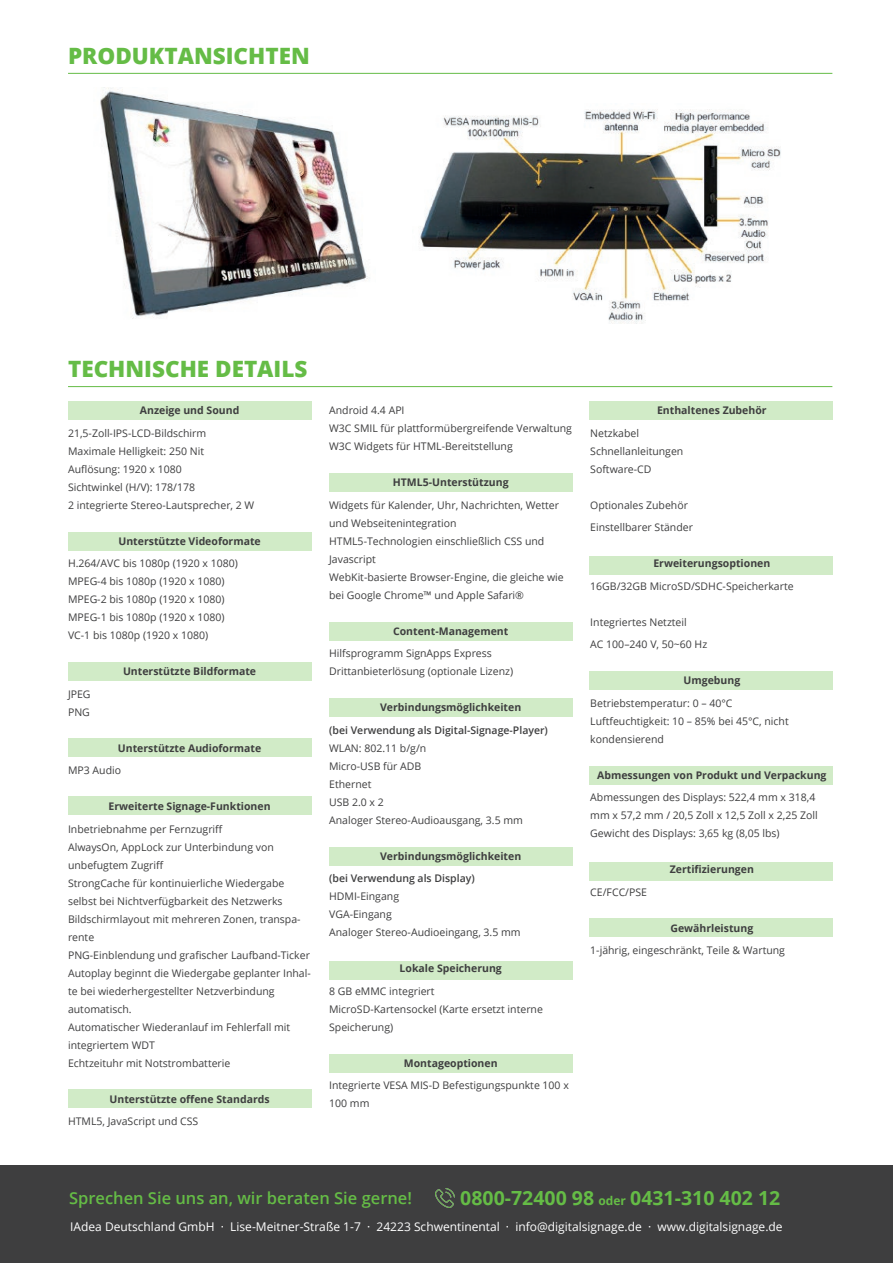
<style>
.page{position:relative;width:893px;height:1263px;background:#fff}
.page>*{position:absolute;margin:0;border:0;box-sizing:border-box;transform-origin:0 0}
.t1{font:800 22.5px "Open Sans";color:#65bc46}
.t2{font:700 19.5px "Open Sans";color:#65bc46}
.t3{font:600 16.5px "Open Sans";color:#65bc46}
.t4{font:12px "Open Sans";color:#fff}
.t5{font:10.5px/18px "Open Sans";color:#3e3e3f}
.t6{font:700 10.5px "Open Sans";color:#3e3e3f}
.t7{font:600 10.5px "Open Sans";color:#3e3e3f}
.s1{font-size:12px}
</style>
<div class="page">
<div style="left:0;top:1165px;width:893px;height:98px;background:#3e3e3f"></div>
<div style="left:68px;top:402px;width:243px;height:18px;background:#d1ebc7"></div>
<div style="left:68px;top:532px;width:243px;height:18px;background:#d1ebc7"></div>
<div style="left:329px;top:474px;width:243px;height:18px;background:#d1ebc7"></div>
<div style="left:329px;top:622px;width:243px;height:19px;background:#d1ebc7"></div>
<div style="left:329px;top:698px;width:243px;height:18px;background:#d1ebc7"></div>
<div style="left:329px;top:848px;width:243px;height:18px;background:#d1ebc7"></div>
<div style="left:329px;top:961px;width:243px;height:18px;background:#d1ebc7"></div>
<div style="left:329px;top:1054px;width:243px;height:19px;background:#d1ebc7"></div>
<div style="left:68px;top:662px;width:243px;height:18px;background:#d1ebc7"></div>
<div style="left:68px;top:738px;width:243px;height:18px;background:#d1ebc7"></div>
<div style="left:68px;top:797px;width:243px;height:18px;background:#d1ebc7"></div>
<div style="left:68px;top:1089px;width:243px;height:18px;background:#d1ebc7"></div>
<div style="left:589px;top:402px;width:244px;height:18px;background:#d1ebc7"></div>
<div style="left:589px;top:556px;width:244px;height:18px;background:#d1ebc7"></div>
<div style="left:589px;top:672px;width:244px;height:18px;background:#d1ebc7"></div>
<div style="left:589px;top:766px;width:244px;height:18px;background:#d1ebc7"></div>
<div style="left:589px;top:862px;width:244px;height:18px;background:#d1ebc7"></div>
<div style="left:589px;top:918px;width:244px;height:18px;background:#d1ebc7"></div>
<hr style="left:68px;top:73px;width:764px;height:1px;background:#65bc46">
<hr style="left:68px;top:386px;width:764px;height:1px;background:#65bc46">
<img style="left:100px;top:88px;width:270px;height:231px">
<img style="left:419px;top:109px;width:362px;height:214px">
<img style="left:435px;top:1189px;width:19px;height:18px">
<h1 class="t1" style="left:68px;top:39px;width:243px">PRODUKTANSICHTEN</h1>
<h1 class="t1" style="left:68px;top:352px;width:241px">TECHNISCHE DETAILS</h1>
<p class="t6" style="left:140px;top:403px;width:101px">Anzeige und Sound</p>
<p class="t5" style="left:68px;top:424px;width:188px">21,5-Zoll-IPS-LCD-Bildschirm<br>Maximale Helligkeit: 250 Nit<br>Auflösung: 1920 x 1080<br>Sichtwinkel (H/V): 178/178<br>2 integrierte Stereo-Lautsprecher, 2 W</p>
<p class="t6" style="left:118px;top:533px;width:144px">Unterstützte Videoformate</p>
<p class="t5" style="left:68px;top:554px;width:171px">H.264/AVC bis 1080p (1920 x 1080)<br>MPEG-4 bis 1080p (1920 x 1080)<br>MPEG-2 bis 1080p (1920 x 1080)<br>MPEG-1 bis 1080p (1920 x 1080)<br>VC-1 bis 1080p (1920 x 1080)</p>
<p class="t6" style="left:123px;top:664px;width:135px">Unterstützte Bildformate</p>
<p class="t5" style="left:68px;top:685px;width:24px">JPEG<br>PNG</p>
<p class="t6" style="left:118px;top:740px;width:145px">Unterstützte Audioformate</p>
<p class="t5" style="left:68px;top:761px;width:55px">MP3 Audio</p>
<p class="t6" style="left:109px;top:799px;width:164px">Erweiterte Signage-Funktionen</p>
<p class="t5" style="left:68px;top:820px;width:244px">Inbetriebnahme per Fernzugriff<br>AlwaysOn, AppLock zur Unterbindung von unbefugtem Zugriff<br>StrongCache für kontinuierliche Wiedergabe selbst bei Nichtverfügbarkeit des Netzwerks Bildschirmlayout mit mehreren Zonen, transpa&shy;rente<br>PNG-Einblendung und grafischer Laufband-Ticker Autoplay beginnt die Wiedergabe geplanter Inhal&shy;te bei wiederhergestellter Netzverbindung automatisch.<br>Automatischer Wiederanlauf im Fehlerfall mit integriertem WDT<br>Echtzeituhr mit Notstrombatterie</p>
<p class="t6" style="left:110px;top:1091px;width:162px">Unterstützte offene Standards</p>
<p class="t5" style="left:68px;top:1112px;width:132px">HTML5, JavaScript und CSS</p>
<p class="t5" style="left:329px;top:401px;width:244px">Android 4.4 API<br>W3C SMIL für plattformübergreifende Verwaltung<br>W3C Widgets für HTML-Bereitstellung</p>
<p class="t6" style="left:393px;top:475px;width:117px">HTML5-Unterstützung</p>
<p class="t5" style="left:329px;top:495px;width:236px">Widgets für Kalender, Uhr, Nachrichten, Wetter und Webseitenintegration<br>HTML5-Technologien einschließlich CSS und Javascript<br>WebKit-basierte Browser-Engine, die gleiche wie bei Google Chrome™ und Apple Safari®</p>
<p class="t6" style="left:393px;top:623px;width:117px">Content-Management</p>
<p class="t5" style="left:329px;top:644px;width:186px">Hilfsprogramm SignApps Express<br>Drittanbieterlösung (optionale Lizenz)</p>
<p class="t6" style="left:380px;top:700px;width:143px">Verbindungsmöglichkeiten</p>
<p class="t7" style="left:329px;top:723px;width:220px">(bei Verwendung als Digital-Signage-Player)</p>
<p class="t5" style="left:329px;top:738px;width:195px">WLAN: 802.11 b/g/n<br>Micro-USB für ADB<br>Ethernet<br>USB 2.0 x 2<br>Analoger Stereo-Audioausgang, 3.5 mm</p>
<p class="t6" style="left:380px;top:848px;width:143px">Verbindungsmöglichkeiten</p>
<p class="t7" style="left:329px;top:871px;width:147px">(bei Verwendung als Display)</p>
<p class="t5" style="left:329px;top:887px;width:193px">HDMI-Eingang<br>VGA-Eingang<br>Analoger Stereo-Audioeingang, 3.5 mm</p>
<p class="t6" style="left:400px;top:961px;width:104px">Lokale Speicherung</p>
<p class="t5" style="left:329px;top:981px;width:215px">8 GB eMMC integriert<br>MicroSD-Kartensockel (Karte ersetzt interne<br>Speicherung)</p>
<p class="t6" style="left:404px;top:1055px;width:95px">Montageoptionen</p>
<p class="t5" style="left:329px;top:1076px;width:241px">Integrierte VESA MIS-D Befestigungspunkte 100 x<br>100 mm</p>
<p class="t6" style="left:657px;top:403px;width:111px">Enthaltenes Zubehör</p>
<p class="t5" style="left:590px;top:423px;width:95px">Netzkabel<br>Schnellanleitungen<br>Software-CD</p>
<p class="t5" style="left:590px;top:493px;width:104px;line-height:22.5px">Optionales Zubehör<br>Einstellbarer Ständer</p>
<p class="t6" style="left:653px;top:556px;width:118px">Erweiterungsoptionen</p>
<p class="t5" style="left:590px;top:576px;width:205px">16GB/32GB MicroSD/SDHC-Speicherkarte</p>
<p class="t5" style="left:590px;top:610px;width:118px;line-height:22.5px">Integriertes Netzteil<br>AC 100–240 V, 50~60 Hz</p>
<p class="t6" style="left:683px;top:673px;width:58px">Umgebung</p>
<p class="t5" style="left:590px;top:693px;width:200px">Betriebstemperatur: 0 – 40°C<br>Luftfeuchtigkeit: 10 – 85% bei 45°C, nicht kondensierend</p>
<p class="t6" style="left:597px;top:767px;width:231px">Abmessungen von Produkt und Verpackung</p>
<p class="t5" style="left:590px;top:788px;width:229px">Abmessungen des Displays: 522,4 mm x 318,4 mm x 57,2 mm / 20,5 Zoll x 12,5 Zoll x 2,25 Zoll<br>Gewicht des Displays: 3,65 kg (8,05 lbs)</p>
<p class="t6" style="left:670px;top:862px;width:86px">Zertifizierungen</p>
<p class="t5" style="left:590px;top:882px;width:58px">CE/FCC/PSE</p>
<p class="t6" style="left:670px;top:920px;width:84px">Gewährleistung</p>
<p class="t5" style="left:590px;top:941px;width:196px">1-jährig, eingeschränkt, Teile &amp; Wartung</p>
<h3 class="t3" style="left:69px;top:1187px;width:344px">Sprechen Sie uns an, wir beraten Sie gerne!</h3>
<h2 class="t2" style="left:460px;top:1184px;width:321px">0800-72400 98 <span class="s1">oder</span> 0431-310 402 12</h2>
<p class="t4" style="left:70px;top:1218px;width:714px">IAdea Deutschland GmbH · Lise-Meitner-Straße 1-7 · 24223 Schwentinental · info@digitalsignage.de · www.digitalsignage.de</p>
</div>
